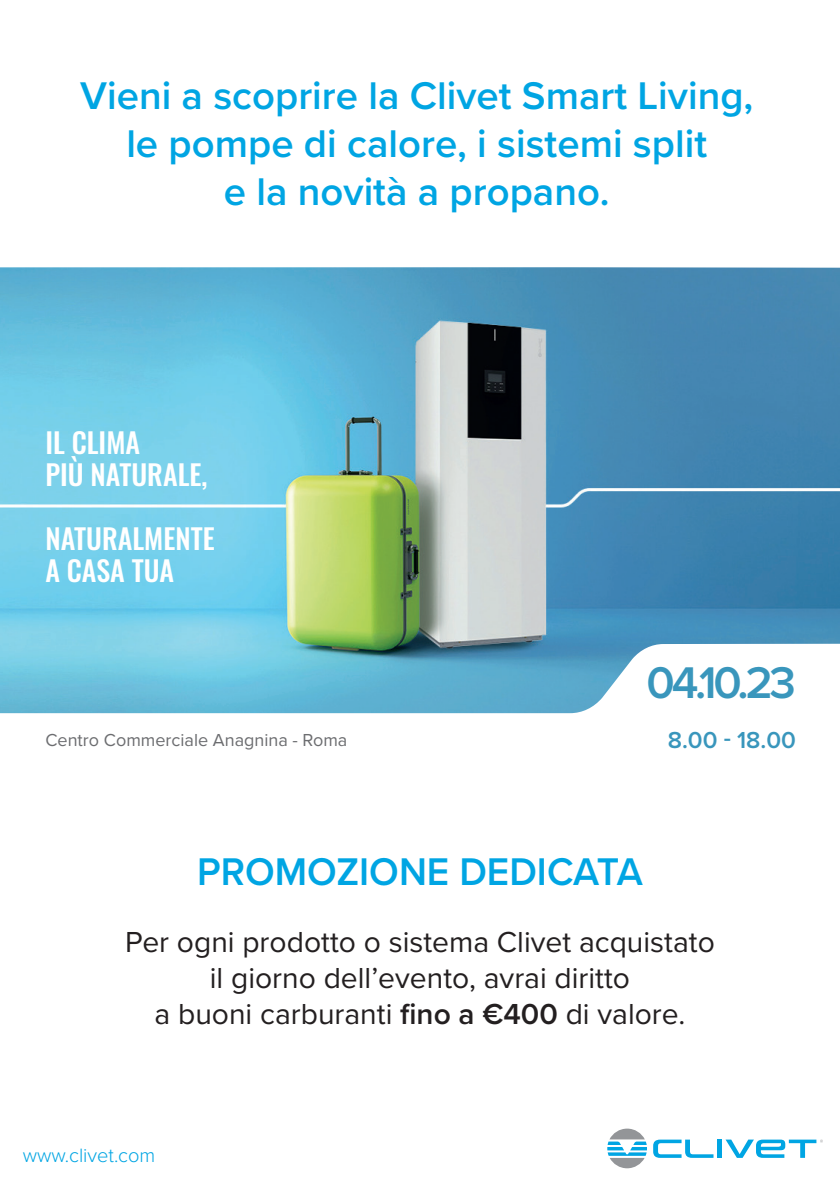
<style>
.page{position:relative;width:840px;height:1191px;background:#fff}
.page>*{position:absolute;margin:0;border:0;box-sizing:border-box;transform-origin:0 0}
.t1{font:600 46px "Proxima Nova";color:#3996bc}
.TITOLO_BLU{font:600 40px/48px "Proxima Nova";color:#00a5e3;text-align:center}
.t2{font:30px/36px "Proxima Nova";color:#231f20;text-align:center}
.t3{font:28px "Oswald";color:#fff}
.t4{font:600 24px "Proxima Nova";color:#3996bc}
.t5{font:300 20px "Proxima Nova";color:#00a5e3}
.t6{font:18px "Proxima Nova";color:#6c6d70}
.s1{font-weight:600}
</style>
<div class="page">
<svg style="left:653px;top:1139px;width:60px;height:18px"></svg>
<div style="left:716px;top:1139px;width:5px;height:18px;background:#00a5e3"></div>
<svg style="left:725px;top:1139px;width:97px;height:18px"></svg>
<svg style="left:607px;top:1128px;width:39px;height:40px"></svg>
<img style="left:0;top:267px;width:839px;height:446px">
<p class="TITOLO_BLU" style="left:80px;top:70px;width:674px">Vieni a scoprire la Clivet Smart Living, le pompe di calore, i sistemi split<br>e la novità a propano.</p>
<p class="t3" style="left:45px;top:417px;width:96px">IL CLIMA</p>
<p class="t3" style="left:45px;top:449px;width:163px">PIÙ NATURALE,</p>
<p class="t3" style="left:45px;top:513px;width:171px">NATURALMENTE</p>
<p class="t3" style="left:45px;top:545px;width:130px">A CASA TUA</p>
<p class="t1" style="left:646px;top:648px;width:151px">04.10.23</p>
<p class="t6" style="left:45px;top:726px;width:303px">Centro Commerciale Anagnina - Roma</p>
<p class="t4" style="left:667px;top:722px;width:130px">8.00 - 18.00</p>
<p class="TITOLO_BLU" style="left:197px;top:846px;width:447px">PROMOZIONE DEDICATA</p>
<p class="t2" style="left:125px;top:923px;width:591px">Per ogni prodotto o sistema Clivet acquistato il giorno dell’evento, avrai diritto<br>a buoni carburanti <span class="s1">fino a €400</span> di valore.</p>
<p class="t5" style="left:23px;top:1140px;width:134px">www.clivet.com</p>
</div>
